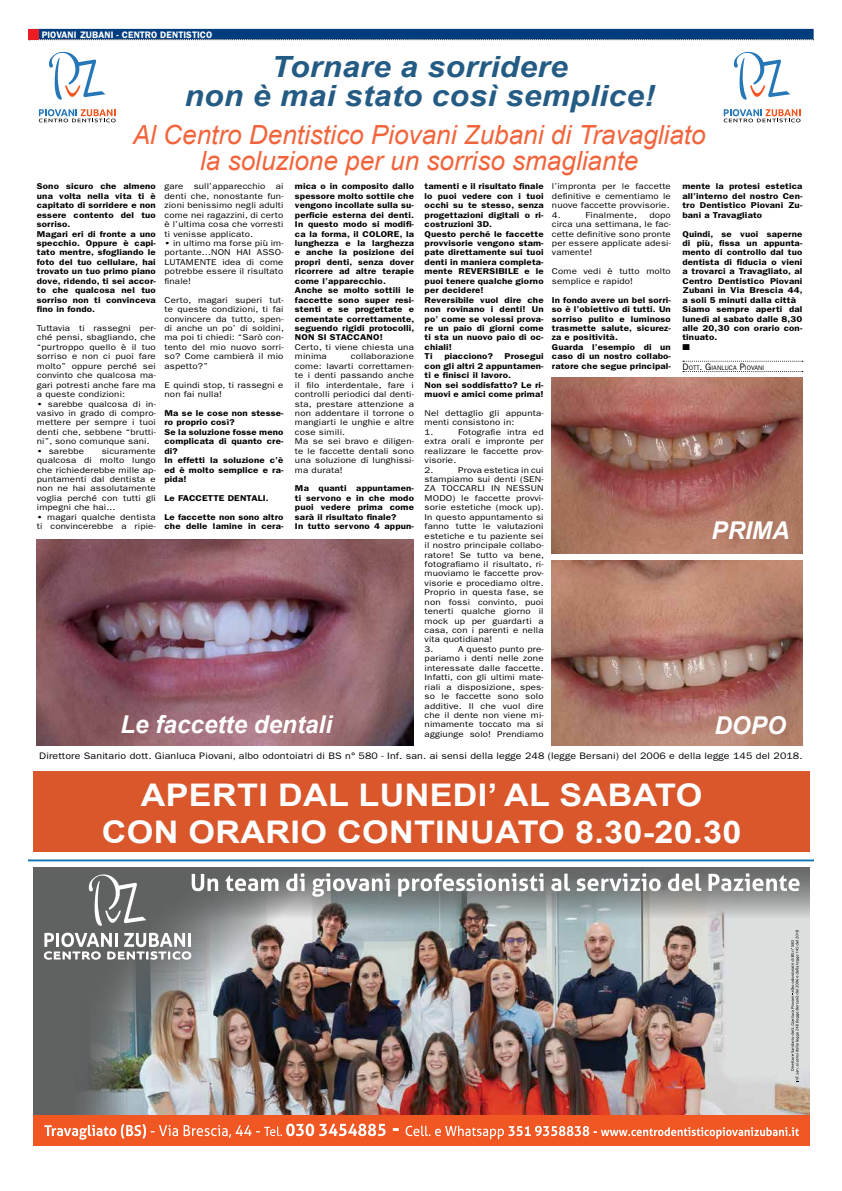
<style>
.page{position:relative;width:842px;height:1191px;background:#fff}
.page>*{position:absolute;margin:0;border:0;box-sizing:border-box;transform-origin:0 0}
.t1{font:700 31.1px/37.4px "Arial";letter-spacing:.01em;color:#fff;text-align:center;scale:1.1 1}
.t2{font:italic 700 29.3px/28.3px "Arial";letter-spacing:.01em;color:#235b84;text-align:center;scale:1.09 1}
.t3{font:italic 26.4px/26.4px "Arial";color:#f2653c;text-align:center}
.t4{font:italic 700 24.5px "Arial";color:#fff}
.t5{font:9.4px "ITC Franklin Gothic Std";letter-spacing:.01em;color:#000;scale:1.13 1}
.t6{font:600 9.4px "ITC Franklin Gothic Std";letter-spacing:.005em;color:#fff}
.t7{font:8.5px/9.4px "ITC Franklin Gothic Std";letter-spacing:.015em;color:#000;scale:1.15 1}
.t8{font:600 8.5px/9.4px "ITC Franklin Gothic Std";letter-spacing:.015em;color:#000;scale:1.15 1}
.t9{font:8.5px "Zapf Dingbats";color:#000;scale:1.15 1}
.t10{font:6.6px "ITC Franklin Gothic Std";letter-spacing:.01em;color:#000}
.s1{font-weight:600}
.s2{font-size:9.4px}
</style>
<div class="page">
<div style="left:28px;top:29px;width:786px;height:10px;background:#003d7e"></div>
<svg style="left:29px;top:39px;width:785px;height:1px"></svg>
<div style="left:28px;top:29px;width:11px;height:10px;background:#ed1c23"></div>
<svg style="left:49px;top:52px;width:56px;height:48px"></svg>
<hr style="left:28px;top:859px;width:786px;height:2px;background:#1074b5">
<div style="left:34px;top:867px;width:776px;height:278px;background:#606161"></div>
<img style="left:75px;top:871px;width:735px;height:243px">
<div style="left:34px;top:1114px;width:776px;height:31px;background:#f15722"></div>
<svg style="left:791px;top:930px;width:8px;height:151px"></svg>
<svg style="left:44px;top:1124px;width:134px;height:15px"></svg>
<svg style="left:184px;top:1123px;width:202px;height:14px"></svg>
<svg style="left:393px;top:1128px;width:6px;height:3px"></svg>
<svg style="left:406px;top:1125px;width:393px;height:14px"></svg>
<svg style="left:44px;top:932px;width:147px;height:27px"></svg>
<svg style="left:89px;top:874px;width:57px;height:52px"></svg>
<svg style="left:192px;top:874px;width:26px;height:17px"></svg>
<svg style="left:225px;top:875px;width:53px;height:16px"></svg>
<svg style="left:286px;top:873px;width:19px;height:18px"></svg>
<svg style="left:312px;top:873px;width:78px;height:23px"></svg>
<svg style="left:398px;top:873px;width:145px;height:23px"></svg>
<svg style="left:551px;top:873px;width:19px;height:18px"></svg>
<svg style="left:577px;top:873px;width:84px;height:18px"></svg>
<svg style="left:668px;top:873px;width:33px;height:18px"></svg>
<svg style="left:708px;top:873px;width:91px;height:18px"></svg>
<svg style="left:683px;top:361px;width:120px;height:1px"></svg>
<svg style="left:683px;top:371px;width:120px;height:1px"></svg>
<img style="left:37px;top:539px;width:377px;height:207px">
<div style="left:34px;top:771px;width:776px;height:81px;background:#da572c"></div>
<img style="left:552px;top:561px;width:250px;height:185px">
<img style="left:552px;top:377px;width:250px;height:176px">
<svg style="left:39px;top:109px;width:77px;height:13px"></svg>
<svg style="left:734px;top:52px;width:56px;height:48px"></svg>
<svg style="left:724px;top:109px;width:76px;height:13px"></svg>
<p class="t6" style="left:42px;top:29px;width:172px">PIOVANI ZUBANI - CENTRO DENTISTICO</p>
<h2 class="t2" style="left:184px;top:54px;width:433px">Tornare a sorridere<br>non è mai stato così semplice!</h2>
<h3 class="t3" style="left:133px;top:122px;width:574px">Al Centro Dentistico Piovani Zubani di Travagliato la soluzione per un sorriso smagliante</h3>
<p class="t8" style="left:425px;top:182px;width:105px">tamenti e il risultato finale lo puoi vedere con i tuoi occhi su te stesso, senza progettazioni digitali o ri&shy;costruzioni 3D.<br>Questo perché le faccette provvisorie vengono stam&shy;pate direttamente sui tuoi denti in maniera completa&shy;mente REVERSIBILE e le puoi tenere qualche giorno per decidere!<br>Reversibile vuol dire che non rovinano i denti! Un po’ come se volessi prova&shy;re un paio di giorni come ti sta un nuovo paio di oc&shy;chiali!<br>Ti</p>
<p class="t7" style="left:552px;top:182px;width:105px">l’impronta per le faccette definitive e cementiamo le nuove faccette provvisorie.<br>4.</p>
<p class="t8" style="left:37px;top:182px;width:105px">Sono sicuro che almeno una volta nella vita ti è capitato di sorridere e non essere contento del tuo sorriso.<br>Magari eri di fronte a uno specchio. Oppure è capi&shy;tato mentre, sfogliando le foto del tuo cellulare, hai trovato un tuo primo piano dove, ridendo, ti sei accor&shy;to che qualcosa nel tuo sorriso non ti convinceva fino in fondo.</p>
<p class="t7" style="left:37px;top:323px;width:105px;text-align:justify">Tuttavia ti rassegni per&shy;ché pensi, sbagliando, che “purtroppo quello è il tuo sorriso e non ci puoi fare molto” oppure perché sei convinto che qualcosa ma&shy;gari potresti anche fare ma a queste condizioni:</p>
<p class="t7" style="left:37px;top:399px;width:105px;text-align:justify"><span class="s1">•</span> sarebbe qualcosa di in&shy;vasivo in grado di compro&shy;mettere per sempre i tuoi denti che, sebbene “brutti&shy;ni”, sono comunque sani.</p>
<p class="t7" style="left:37px;top:446px;width:43px"><span class="s1">•</span> sarebbe</p>
<p class="t8" style="left:295px;top:182px;width:105px">mica o in composito dallo spessore molto sottile che vengono incollate sulla su&shy;perficie esterna dei denti.<br>In questo modo si modifi&shy;ca la forma, il COLORE, la lunghezza e la larghezza e anche la posizione dei propri denti, senza dover ricorrere ad altre terapie come l’apparecchio.<br>Anche se molto sottili le faccette sono super resi&shy;stenti e se progettate e cementate correttamente, seguendo rigidi protocolli,<br>NON SI STACCANO!</p>
<p class="t7" style="left:295px;top:342px;width:105px">Certo, ti viene chiesta una minima</p>
<p class="t8" style="left:682px;top:182px;width:106px;text-align:justify">mente la protesi estetica all’interno del nostro Cen&shy;tro Dentistico Piovani Zu&shy;bani a Travagliato</p>
<p class="t8" style="left:682px;top:229px;width:106px">Quindi, se vuoi saperne di più, fissa un appunta&shy;mento di controllo dal tuo dentista di fiducia o vieni a trovarci a Travagliato, al<br>Centro Dentistico Piovani<br>Zubani in Via Brescia 44, a soli 5 minuti dalla città<br>Siamo sempre aperti dal lunedì al sabato dalle 8,30 alle 20,30 con orario con&shy;tinuato.</p>
<p class="t9" style="left:682px;top:343px;width:8px">■</p>
<p class="t10" style="left:682px;top:364px;width:83px"><span class="s2">D</span>OTT<span class="s2">. G</span>IANLUCA <span class="s2">P</span>IOVANI</p>
<p class="t7" style="left:164px;top:182px;width:105px;text-align:justify">gare sull’apparecchio ai denti che, nonostante fun&shy;zioni benissimo negli adulti come nei ragazzini, di certo è l’ultima cosa che vorresti ti venisse applicato.</p>
<p class="t7" style="left:164px;top:238px;width:105px;text-align:justify"><span class="s1">•</span> in ultimo ma forse più im&shy;portante...NON HAI ASSO-LUTAMENTE idea di come potrebbe essere il risultato finale!</p>
<p class="t7" style="left:164px;top:295px;width:105px;text-align:justify">Certo, magari superi tut&shy;te queste condizioni, ti fai convincere da tutto, spen&shy;di anche un po’ di soldini, ma poi ti chiedi: “Sarò con&shy;tento del mio nuovo sorri&shy;so? Come cambierà il mio aspetto?”</p>
<p class="t7" style="left:164px;top:380px;width:105px">E quindi stop, ti rassegni e non fai nulla!</p>
<p class="t8" style="left:164px;top:408px;width:105px">Ma se le cose non stesse&shy;ro proprio così?<br>Se la soluzione fosse meno complicata di quanto cre&shy;di?<br>In effetti la soluzione c’è ed è molto semplice e ra&shy;pida!</p>
<p class="t8" style="left:164px;top:493px;width:92px">Le FACCETTE DENTALI.</p>
<p class="t8" style="left:164px;top:512px;width:105px">Le faccette non sono altro che delle lamine in cera-</p>
<p class="t7" style="left:552px;top:210px;width:105px;text-align:justify;text-indent:97px">dopo circa una settimana, le fac&shy;cette definitive sono pronte per essere applicate adesi&shy;vamente!</p>
<p class="t7" style="left:552px;top:267px;width:105px">Come vedi è tutto molto semplice e rapido!</p>
<p class="t8" style="left:552px;top:295px;width:105px">In fondo avere un bel sorri&shy;so è l’obiettivo di tutti. Un sorriso pulito e luminoso trasmette salute, sicurez&shy;za e positività.<br>Guarda l’esempio di un caso di un nostro collabo&shy;ratore che segue principal-</p>
<p class="t7" style="left:585px;top:210px;width:46px">Finalmente,</p>
<p class="t8" style="left:425px;top:352px;width:105px;text-indent:80px">Prosegui con gli altri 2 appuntamen&shy;ti e finisci il lavoro.<br>Non sei soddisfatto? Le ri&shy;muovi e amici come prima!</p>
<p class="t7" style="left:425px;top:408px;width:105px">Nel dettaglio gli appunta&shy;menti consistono in:<br>1.</p>
<p class="t8" style="left:444px;top:352px;width:44px">piacciono?</p>
<p class="t7" style="left:295px;top:352px;width:105px;text-indent:56px">collaborazione come: lavarti correttamen&shy;te i denti passando anche il filo interdentale, fare i controlli periodici dal denti&shy;sta, prestare attenzione a non addentare il torrone o mangiarti le unghie e altre cose simili.<br>Ma se sei bravo e diligen&shy;te le faccette dentali sono una soluzione di lunghissi&shy;ma durata!</p>
<p class="t8" style="left:295px;top:484px;width:105px">Ma quanti appuntamen&shy;ti servono e in che modo puoi vedere prima come sarà il risultato finale?<br>In tutto servono 4 appun-</p>
<p class="t7" style="left:425px;top:427px;width:105px;text-indent:34px">Fotografie intra ed extra orali e impronte per realizzare le faccette prov&shy;visorie.<br>2.</p>
<p class="t7" style="left:37px;top:446px;width:105px;text-align:justify;text-indent:65px">sicuramente qualcosa di molto lungo che richiederebbe mille ap&shy;puntamenti dal dentista e non ne hai assolutamente voglia perché con tutti gli impegni che hai...</p>
<p class="t7" style="left:37px;top:512px;width:105px"><span class="s1">•</span> magari qualche dentista ti convincerebbe a ripie-</p>
<p class="t7" style="left:425px;top:465px;width:105px;text-indent:34px">Prova estetica in cui stampiamo sui denti (SEN-<br>ZA TOCCARLI IN NESSUN<br>MODO) le faccette provvi&shy;sorie estetiche (mock up).<br>In questo appuntamento si fanno tutte le valutazioni estetiche e tu paziente sei il nostro principale collabo&shy;ratore! Se tutto va bene, fotografiamo il risultato, ri&shy;muoviamo le faccette prov&shy;visorie e procediamo oltre.<br>Proprio in questa fase, se non fossi convinto, puoi tenerti qualche giorno il mock up per guardarti a casa, con i parenti e nella vita quotidiana!<br>3.</p>
<h3 class="t4" style="left:711px;top:513px;width:80px">PRIMA</h3>
<p class="t7" style="left:425px;top:644px;width:105px;text-align:justify;text-indent:34px">A questo punto pre&shy;pariamo i denti nelle zone interessate dalle faccette.<br>Infatti, con gli ultimi mate&shy;riali a disposizione, spes&shy;so le faccette sono solo additive. Il che vuol dire che il dente non viene mi&shy;nimamente toccato ma si aggiunge solo! Prendiamo</p>
<h3 class="t4" style="left:120px;top:708px;width:213px">Le faccette dentali</h3>
<h3 class="t4" style="left:714px;top:709px;width:73px">DOPO</h3>
<p class="t5" style="left:39px;top:751px;width:677px">Direttore Sanitario dott. Gianluca Piovani, albo odontoiatri di BS n° 580 - Inf. san. ai sensi della legge 248 (legge Bersani) del 2006 e della legge 145 del 2018.</p>
<h1 class="t1" style="left:102px;top:776px;width:583px">APERTI DAL LUNEDI’ AL SABATO<br>CON ORARIO CONTINUATO 8.30-20.30</h1>
</div>
